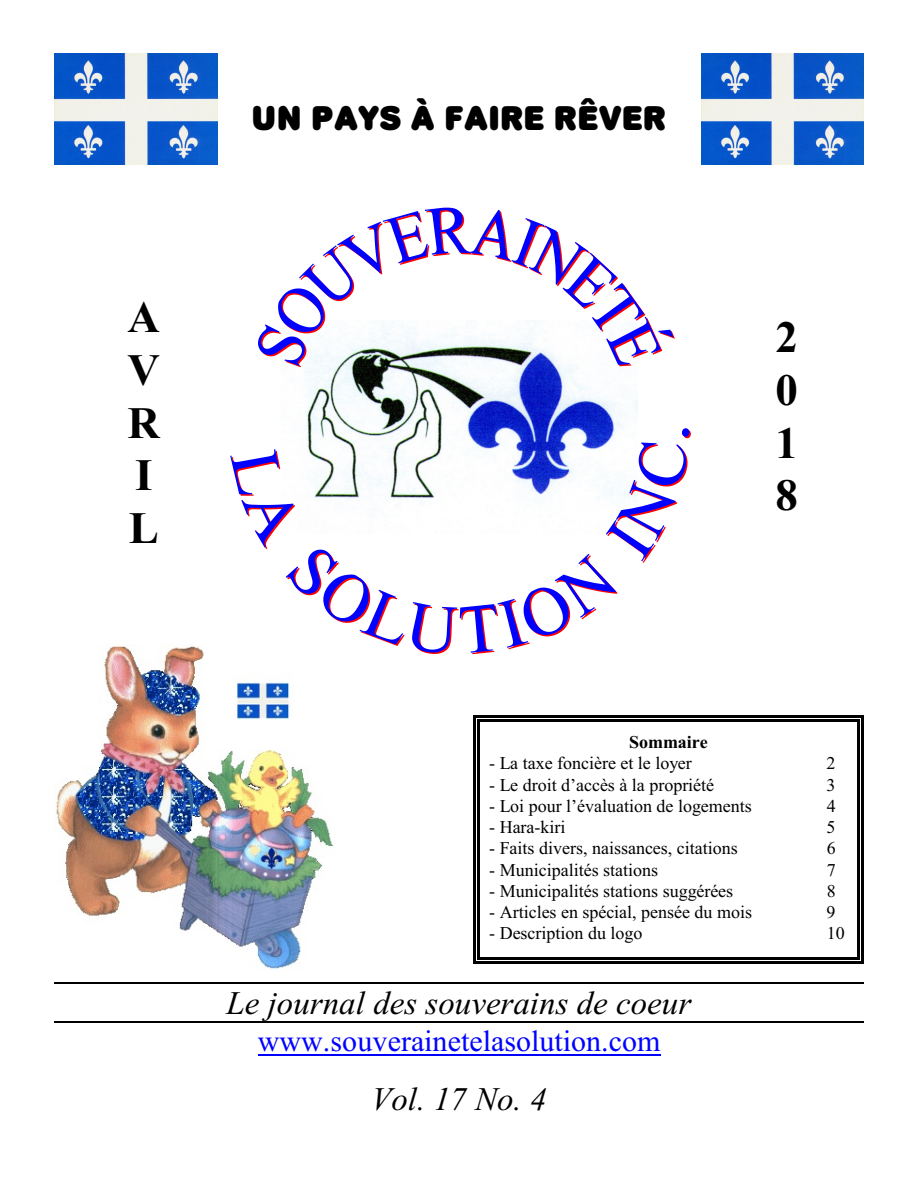
<style>
.page{position:relative;width:918px;height:1188px;background:#fff}
.page>*{position:absolute;margin:0;border:0;box-sizing:border-box;transform-origin:0 0}
.t1{font:700 45px/52.8px "Times New Roman";color:#000}
.t2{font:italic 33px "Times New Roman";color:#000}
.t3{font:30px "Times New Roman";color:#00f}
.t4{font:30px "Plump";letter-spacing:.01em;color:#000}
.t5{font:18px "Times New Roman";color:#000}
.t6{font:700 18px "Times New Roman";color:#000}
</style>
<div class="page">
<img style="left:701px;top:54px;width:162px;height:110px">
<hr style="left:477px;top:719px;width:3px;height:240px;background:#000">
<hr style="left:857px;top:719px;width:3px;height:240px;background:#000">
<hr style="left:477px;top:719px;width:382px;height:3px;background:#000">
<hr style="left:477px;top:957px;width:382px;height:3px;background:#000">
<hr style="left:473px;top:715px;width:3px;height:249px;background:#000">
<hr style="left:861px;top:715px;width:3px;height:249px;background:#000">
<hr style="left:473px;top:715px;width:391px;height:3px;background:#000">
<hr style="left:473px;top:961px;width:391px;height:3px;background:#000">
<img style="left:55px;top:54px;width:162px;height:110px">
<img style="left:300px;top:367px;width:337px;height:131px">
<hr style="left:258px;top:1054px;width:402px;height:1px;background:#00f">
<hr style="left:54px;top:982px;width:810px;height:1px;background:#000">
<hr style="left:54px;top:1022px;width:810px;height:1px;background:#000">
<img style="left:56px;top:645px;width:278px;height:324px">
<svg style="left:258px;top:208px;width:417px;height:159px"></svg>
<svg style="left:230px;top:449px;width:175px;height:197px"></svg>
<svg style="left:412px;top:428px;width:279px;height:226px"></svg>
<h1 class="t1" style="left:127px;top:295px;width:34px">A<br>V<br>R<br>I<br>L</h1>
<h3 class="t4" style="left:252px;top:102px;width:416px">UN PAYS À FAIRE RÊVER</h3>
<h1 class="t1" style="left:775px;top:315px;width:24px;text-align:justify">2<br>0<br>1<br>8</h1>
<p class="t6" style="left:629px;top:736px;width:80px">Sommaire</p>
<p class="t5" style="left:489px;top:757px;width:204px">- La taxe foncière et le loyer</p>
<p class="t5" style="left:827px;top:757px;width:10px">2</p>
<p class="t5" style="left:489px;top:778px;width:226px">- Le droit d’accès à la propriété</p>
<p class="t5" style="left:827px;top:778px;width:10px">3</p>
<p class="t5" style="left:489px;top:799px;width:264px">- Loi pour l’évaluation de logements</p>
<p class="t5" style="left:827px;top:799px;width:10px">4</p>
<p class="t5" style="left:489px;top:821px;width:78px">- Hara-kiri</p>
<p class="t5" style="left:827px;top:821px;width:10px">5</p>
<p class="t5" style="left:489px;top:842px;width:250px">- Faits divers, naissances, citations</p>
<p class="t5" style="left:827px;top:842px;width:10px">6</p>
<p class="t5" style="left:489px;top:863px;width:171px">- Municipalités stations</p>
<p class="t5" style="left:827px;top:863px;width:10px">7</p>
<p class="t5" style="left:489px;top:884px;width:245px">- Municipalités stations suggérées</p>
<p class="t5" style="left:827px;top:884px;width:10px">8</p>
<p class="t5" style="left:489px;top:906px;width:264px">- Articles en spécial, pensée du mois</p>
<p class="t5" style="left:827px;top:906px;width:10px">9</p>
<p class="t5" style="left:489px;top:927px;width:155px">- Description du logo</p>
<p class="t5" style="left:827px;top:927px;width:19px">10</p>
<h2 class="t2" style="left:227px;top:991px;width:466px">Le journal des souverains de coeur</h2>
<h3 class="t3" style="left:258px;top:1030px;width:404px">www.souverainetelasolution.com</h3>
<h2 class="t2" style="left:371px;top:1087px;width:177px">Vol. 17 No. 4</h2>
</div>
